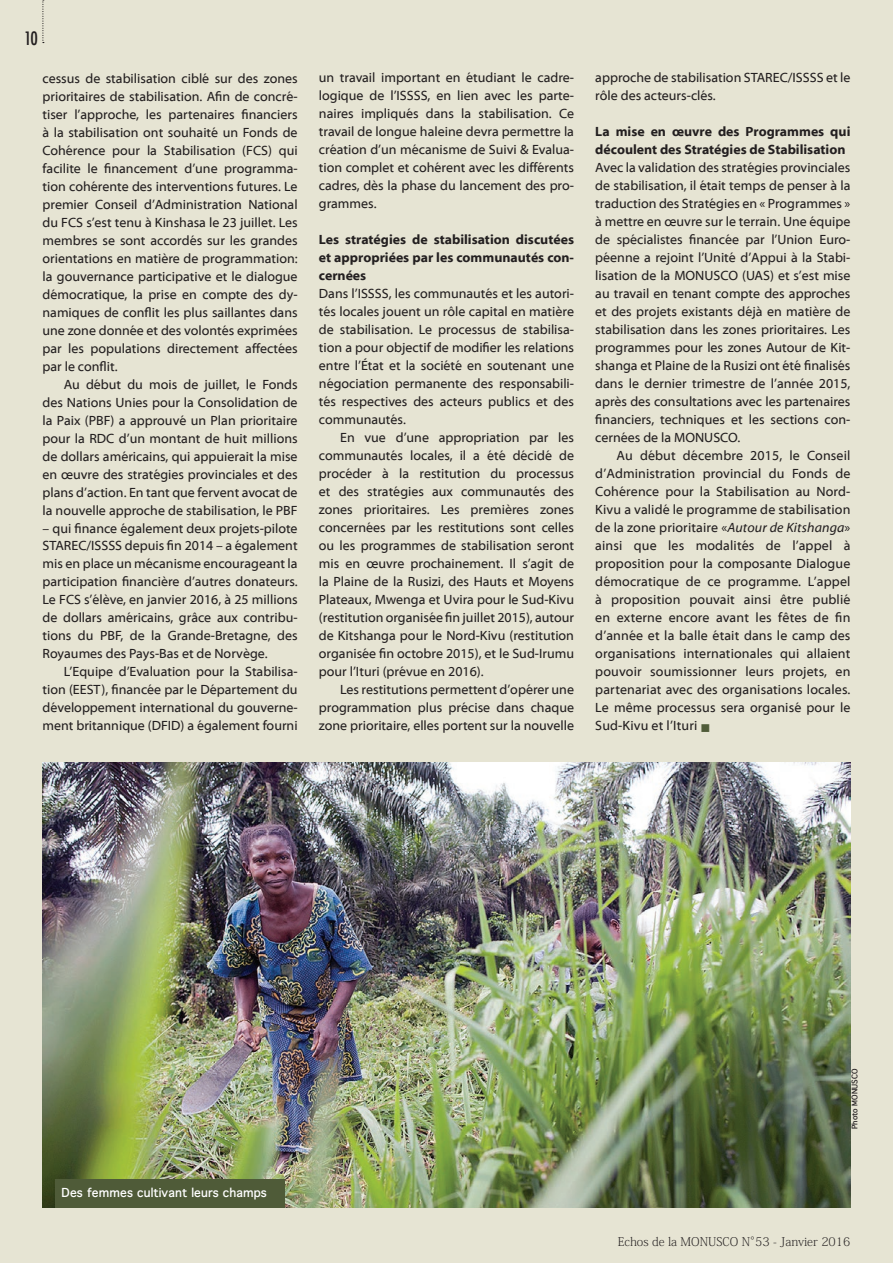
<style>
.page{position:relative;width:893px;height:1263px;background:#e6e4d3}
.page>*{position:absolute;margin:0;border:0;box-sizing:border-box;transform-origin:0 0}
.t1{font:500 condensed 18px "Futura";color:#231f20}
.t2{font:13.5px/18px "Myriad Web Pro";color:#231f20;text-align:justify}
.t3{font:700 13.5px/18px "Myriad Web Pro";color:#231f20;text-align:justify}
.t4{font:200 12px "Koz Min Pr 6 N";color:#231f20}
.t5{font:700 12px "Thonburi";color:#fff}
.t6{font:700 7.5px "Thonburi";color:#231f20}
.s1{font-style:italic}
.s2{color:#4f5b38}
</style>
<div class="page">
<img style="left:43px;top:762px;width:807px;height:446px">
<div style="left:55px;top:1180px;width:230px;height:28px;background:#4f5b38"></div>
<svg style="left:42px;top:0;width:2px;height:43px"></svg>
<h1 class="t1" style="left:24px;top:27px;width:15px">10</h1>
<p class="t2" style="left:43px;top:69px;width:257px">cessus de stabilisation ciblé sur des zones prioritaires de stabilisation. Afin de concré&shy;tiser l’approche, les partenaires financiers à la stabilisation ont souhaité un Fonds de Cohérence pour la Stabilisation (FCS) qui facilite le financement d’une programma&shy;tion cohérente des interventions futures. Le premier Conseil d’Administration National du FCS s’est tenu à Kinshasa le 23 juillet. Les membres se sont accordés sur les grandes orientations en matière de programmation: la gouvernance participative et le dialogue démocratique, la prise en compte des dy&shy;namiques de conflit les plus saillantes dans une zone donnée et des volontés exprimées par les populations directement affectées par le conflit.</p>
<p class="t2" style="left:43px;top:375px;width:257px;text-indent:21px">Au début du mois de juillet, le Fonds des Nations Unies pour la Consolidation de la Paix (PBF) a approuvé un Plan prioritaire pour la RDC d’un montant de huit millions de dollars américains, qui appuierait la mise en œuvre des stratégies provinciales et des plans d’action. En tant que fervent avocat de la nouvelle approche de stabilisation, le PBF</p>
<p class="t2" style="left:43px;top:519px;width:257px">– qui finance également deux projets-pilote STAREC/ISSSS depuis fin 2014 – a également mis en place un mécanisme encourageant la participation financière d’autres donateurs.<br>Le FCS s’élève, en janvier 2016, à 25 millions de dollars américains, grâce aux contribu&shy;tions du PBF, de la Grande-Bretagne, des Royaumes des Pays-Bas et de Norvège.</p>
<p class="t2" style="left:43px;top:663px;width:257px;text-indent:21px">L’Equipe d’Evaluation pour la Stabilisa&shy;tion (EEST), financée par le Département du développement international du gouverne&shy;ment britannique (DFID) a également fourni</p>
<p class="t2" style="left:319px;top:69px;width:257px">un travail important en étudiant le cadre&shy;logique de l’ISSSS, en lien avec les parte&shy;naires impliqués dans la stabilisation. Ce travail de longue haleine devra permettre la création d’un mécanisme de Suivi &amp; Evalua&shy;tion complet et cohérent avec les différents cadres, dès la phase du lancement des pro&shy;grammes.</p>
<p class="t3" style="left:319px;top:231px;width:257px">Les stratégies de stabilisation discutées et appropriées par les communautés con&shy;cernées</p>
<p class="t2" style="left:319px;top:285px;width:257px">Dans l’ISSSS, les communautés et les autori&shy;tés locales jouent un rôle capital en matière de stabilisation. Le processus de stabilisa&shy;tion a pour objectif de modifier les relations entre l’État et la société en soutenant une négociation permanente des responsabili&shy;tés respectives des acteurs publics et des communautés.</p>
<p class="t2" style="left:319px;top:429px;width:257px;text-indent:21px">En vue d’une appropriation par les communautés locales, il a été décidé de procéder à la restitution du processus et des stratégies aux communautés des zones prioritaires. Les premières zones concernées par les restitutions sont celles ou les programmes de stabilisation seront mis en œuvre prochainement. Il s’agit de la Plaine de la Rusizi, des Hauts et Moyens Plateaux, Mwenga et Uvira pour le Sud-Kivu (restitution organisée fin juillet 2015), autour de Kitshanga pour le Nord-Kivu (restitution organisée fin octobre 2015), et le Sud-Irumu pour l’Ituri (prévue en 2016).</p>
<p class="t2" style="left:319px;top:681px;width:257px;text-indent:21px">Les restitutions permettent d’opérer une programmation plus précise dans chaque zone prioritaire, elles portent sur la nouvelle</p>
<p class="t2" style="left:595px;top:69px;width:257px">approche de stabilisation STAREC/ISSSS et le rôle des acteurs-clés.</p>
<p class="t3" style="left:595px;top:123px;width:257px">La mise en œuvre des Programmes qui découlent des Stratégies de Stabilisation</p>
<p class="t2" style="left:595px;top:159px;width:257px">Avec la validation des stratégies provinciales de stabilisation, il était temps de penser à la traduction des Stratégies en « Programmes » à mettre en œuvre sur le terrain. Une équipe de spécialistes financée par l’Union Euro&shy;péenne a rejoint l’Unité d’Appui à la Stabi&shy;lisation de la MONUSCO (UAS) et s’est mise au travail en tenant compte des approches et des projets existants déjà en matière de stabilisation dans les zones prioritaires. Les programmes pour les zones Autour de Kit&shy;shanga et Plaine de la Rusizi ont été finalisés dans le dernier trimestre de l’année 2015, après des consultations avec les partenaires financiers, techniques et les sections con&shy;cernées de la MONUSCO.</p>
<p class="t2" style="left:595px;top:447px;width:257px;text-indent:21px">Au début décembre 2015, le Conseil d’Administration provincial du Fonds de Cohérence pour la Stabilisation au Nord-Kivu a validé le programme de stabilisation de la zone prioritaire «<span class="s1">Autour de Kitshanga</span>» ainsi que les modalités de l’appel à proposition pour la composante Dialogue démocratique de ce programme. L’appel à proposition pouvait ainsi être publié en externe encore avant les fêtes de fin d’année et la balle était dans le camp des organisations internationales qui allaient pouvoir soumissionner leurs projets, en partenariat avec des organisations locales.<br>Le même processus sera organisé pour le Sud-Kivu et l’Ituri <span class="s2">■</span></p>
<p class="t5" style="left:62px;top:1183px;width:207px">Des femmes cultivant leurs champs</p>
<p class="t6" style="left:849px;top:1129px;width:62px;rotate:-90deg">Photo MONUSCO</p>
<p class="t4" style="left:618px;top:1235px;width:234px">Echos de la MONUSCO N°53 - Janvier 2016</p>
</div>
